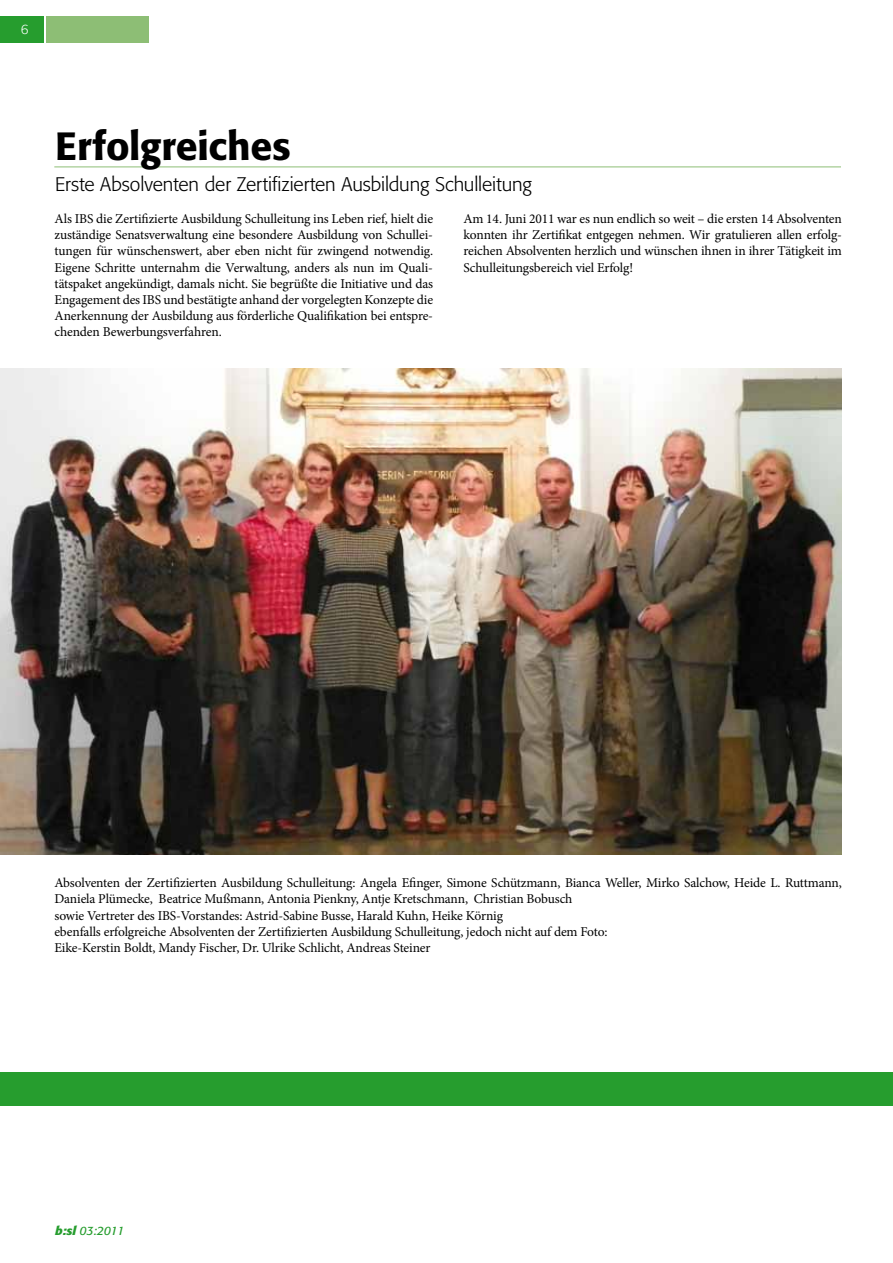
<style>
.page{position:relative;width:893px;height:1263px;background:#fff}
.page>*{position:absolute;margin:0;border:0;box-sizing:border-box;transform-origin:0 0}
.t1{font:500 39px "Formata";letter-spacing:-.005em;color:#000}
.t2{font:300 19.5px "Formata";letter-spacing:-.005em;color:#000}
.t3{font:13.5px/16.2px "Minion Pro";letter-spacing:-.01em;color:#000;text-align:justify}
.t4{font:300 13.5px "Formata";color:#fff}
.t5{font:italic 12px "Formata";letter-spacing:-.01em;color:#269d2e}
.s1{font-weight:700}
</style>
<div class="page">
<div style="left:0;top:1072px;width:893px;height:34px;background:#269d2e"></div>
<div style="left:0;top:16px;width:44px;height:27px;background:#269d2e"></div>
<div style="left:46px;top:16px;width:103px;height:27px;background:#8dbe75"></div>
<hr style="left:54px;top:167px;width:787px;height:1px;background:#8dbe75">
<img style="left:0;top:369px;width:842px;height:486px">
<p class="t4" style="left:21px;top:21px;width:9px">6</p>
<h1 class="t1" style="left:55px;top:122px;width:237px">Erfolgreiches</h1>
<h2 class="t2" style="left:55px;top:172px;width:478px">Erste Absolventen der Zertifizierten Ausbildung Schulleitung</h2>
<p class="t3" style="left:55px;top:211px;width:380px">Als IBS die Zertifizierte Ausbildung Schulleitung ins Leben rief, hielt die zuständige Senatsverwaltung eine besondere Ausbildung von Schullei&shy;tungen für wünschenswert, aber eben nicht für zwingend notwendig.<br>Eigene Schritte unternahm die Verwaltung, anders als nun im Quali&shy;tätspaket angekündigt, damals nicht. Sie begrüßte die Initiative und das Engagement des IBS und bestätigte anhand der vorgelegten Konzepte die Anerkennung der Ausbildung aus förderliche Qualifikation bei entspre&shy;chenden Bewerbungsverfahren.</p>
<p class="t3" style="left:463px;top:211px;width:380px">Am 14. Juni 2011 war es nun endlich so weit – die ersten 14 Absolventen konnten ihr Zertifikat entgegen nehmen. Wir gratulieren allen erfolg&shy;reichen Absolventen herzlich und wünschen ihnen in ihrer Tätigkeit im Schulleitungsbereich viel Erfolg!</p>
<p class="t3" style="left:54px;top:875px;width:789px;text-align:left">Absolventen der Zertifizierten Ausbildung Schulleitung: Angela Efinger, Simone Schützmann, Bianca Weller, Mirko Salchow, Heide L. Ruttmann, Daniela Plümecke, Beatrice Mußmann, Antonia Pienkny, Antje Kretschmann, Christian Bobusch<br>sowie Vertreter des IBS-Vorstandes: Astrid-Sabine Busse, Harald Kuhn, Heike Körnig<br>ebenfalls erfolgreiche Absolventen der Zertifizierten Ausbildung Schulleitung, jedoch nicht auf dem Foto:<br>Eike-Kerstin Boldt, Mandy Fischer, Dr. Ulrike Schlicht, Andreas Steiner</p>
<p class="t5" style="left:55px;top:1223px;width:71px"><span class="s1">b:sl</span> 03:2011</p>
</div>
